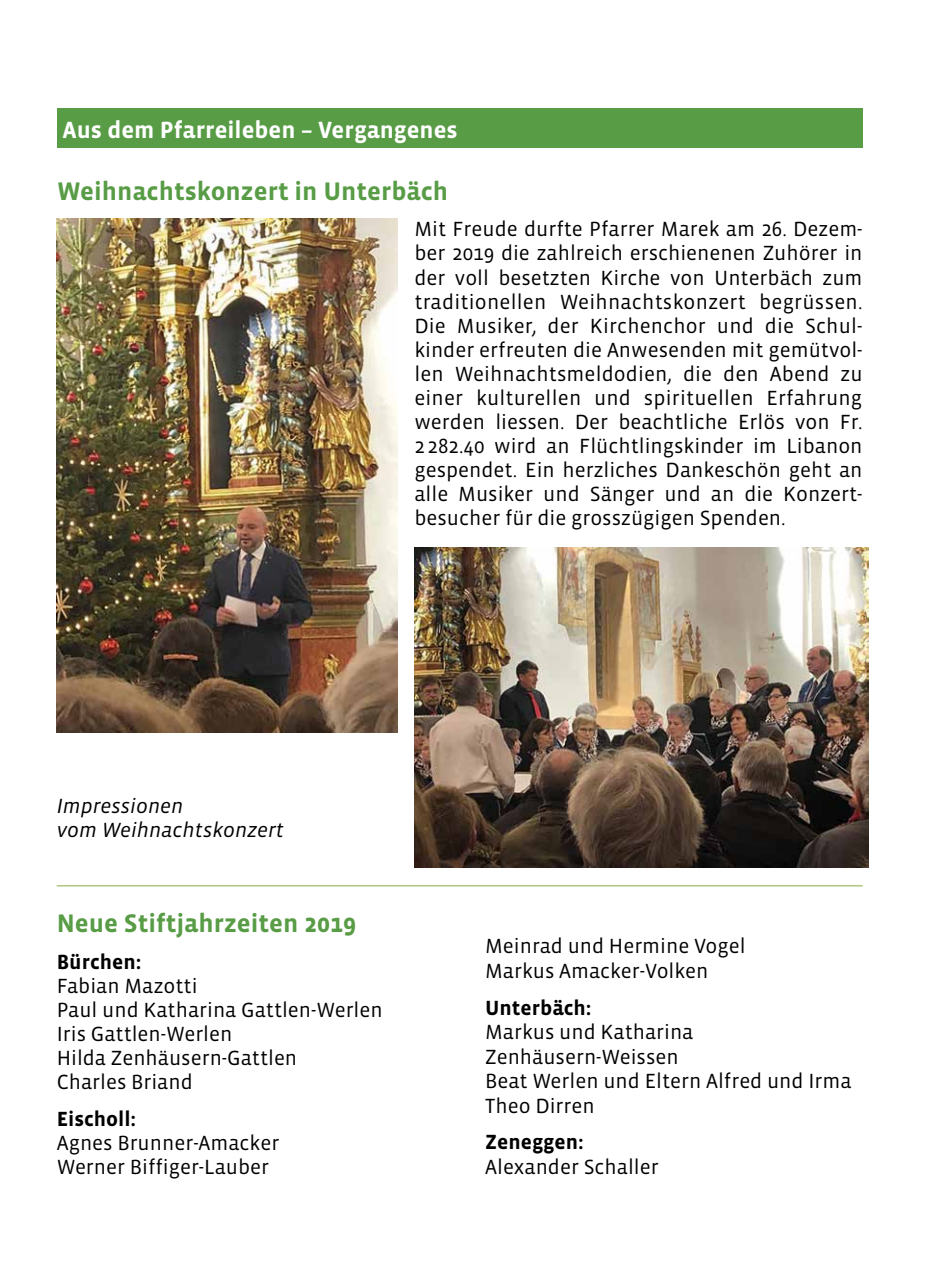
<style>
.page{position:relative;width:942px;height:1276px;background:#fff}
.page>*{position:absolute;margin:0;border:0;box-sizing:border-box;transform-origin:0 0}
.t1{font:700 26px "Vista Sans";color:#589c46}
.t2{font:700 24px "Vista Sans";color:#fff}
.t3{font:21px/24px "Vista Sans";color:#000}
.t4{font:700 21px "Vista Sans";color:#000}
.t5{font:italic 21px/24px "Vista Sans";color:#000}
</style>
<div class="page">
<hr style="left:57px;top:885px;width:805px;height:1px;background:#8daa3f">
<div style="left:57px;top:108px;width:805px;height:40px;background:#589c46"></div>
<img style="left:57px;top:218px;width:340px;height:515px">
<img style="left:414px;top:547px;width:453px;height:320px">
<p class="t2" style="left:62px;top:117px;width:396px">Aus dem Pfarreileben – Vergangenes</p>
<p class="t1" style="left:57px;top:178px;width:393px">Weihnachtskonzert in Unterbäch</p>
<p class="t3" style="left:414px;top:218px;width:449px;text-align:justify">Mit Freude durfte Pfarrer Marek am 26. Dezem&shy;ber 2019 die zahlreich erschienenen Zuhörer in der voll besetzten Kirche von Unterbäch zum traditionellen Weihnachtskonzert begrüssen.<br>Die Musiker, der Kirchenchor und die Schul&shy;kinder erfreuten die Anwesenden mit gemütvol&shy;len Weihnachtsmeldodien, die den Abend zu einer kulturellen und spirituellen Erfahrung werden liessen. Der beachtliche Erlös von Fr.<br>2282.40 wird an Flüchtlingskinder im Libanon gespendet. Ein herzliches Dankeschön geht an alle Musiker und Sänger und an die Konzert&shy;besucher für die grosszügigen Spenden.</p>
<p class="t5" style="left:57px;top:794px;width:229px">Impressionen<br>vom Weihnachtskonzert</p>
<p class="t1" style="left:57px;top:910px;width:301px">Neue Stiftjahrzeiten 2019</p>
<p class="t4" style="left:57px;top:951px;width:86px">Bürchen:</p>
<p class="t3" style="left:57px;top:974px;width:327px">Fabian Mazotti<br>Paul und Katharina Gattlen-Werlen<br>Iris Gattlen-Werlen<br>Hilda Zenhäusern-Gattlen<br>Charles Briand</p>
<p class="t4" style="left:57px;top:1108px;width:81px">Eischoll:</p>
<p class="t3" style="left:57px;top:1131px;width:224px">Agnes Brunner-Amacker<br>Werner Biffiger-Lauber</p>
<p class="t3" style="left:485px;top:934px;width:262px">Meinrad und Hermine Vogel<br>Markus Amacker-Volken</p>
<p class="t4" style="left:485px;top:996px;width:108px">Unterbäch:</p>
<p class="t3" style="left:485px;top:1020px;width:368px">Markus und Katharina<br>Zenhäusern-Weissen<br>Beat Werlen und Eltern Alfred und Irma<br>Theo Dirren</p>
<p class="t4" style="left:485px;top:1131px;width:100px">Zeneggen:</p>
<p class="t3" style="left:485px;top:1155px;width:175px">Alexander Schaller</p>
</div>
